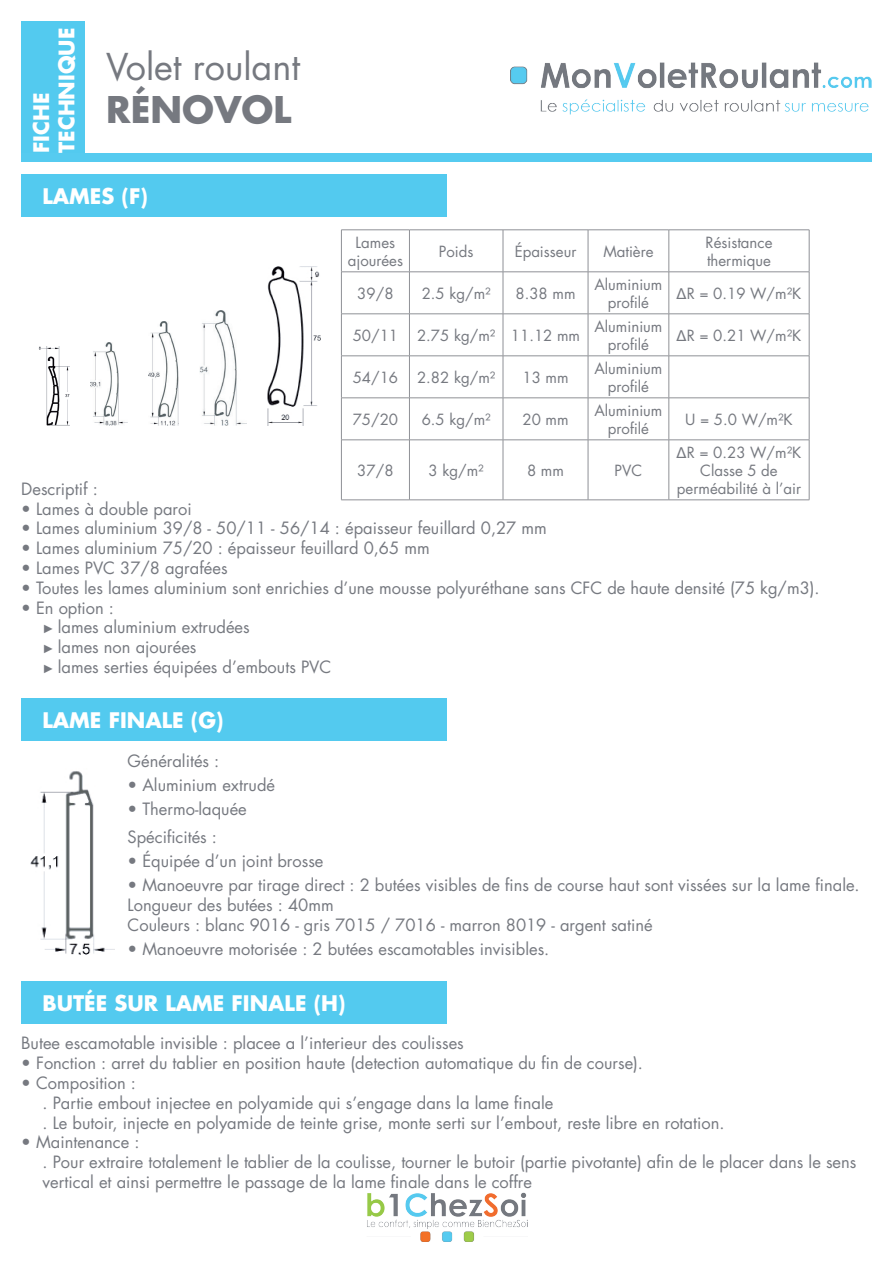
<style>
.page{position:relative;width:893px;height:1263px;background:#fff}
.page>*{position:absolute;margin:0;border:0;box-sizing:border-box;transform-origin:0 0}
.t1{font:36px "Futura LT";color:#767980}
.t2{font:700 36px "Futura";color:#767980}
.t3{font:700 21px/25.2px "Futura";color:#fff}
.t4{font:16.5px/19.8px "Futura LT";color:#767980}
.t5{font:15px/18px "Futura LT";color:#767980;text-align:center}
.s1{font-family:"Arial"}
.s2{font-family:"Arial";font-size:12px}
</style>
<div class="page">
<img style="left:510px;top:62px;width:361px;height:52px">
<div style="left:21px;top:21px;width:64px;height:132px;background:#53caef"></div>
<div style="left:21px;top:153px;width:851px;height:8px;background:#56cbf0"></div>
<div style="left:21px;top:174px;width:425px;height:43px;background:#53caef"></div>
<hr style="left:341px;top:230px;width:68px;height:1px;background:#8f9196">
<hr style="left:341px;top:230px;width:1px;height:42px;background:#8f9196">
<hr style="left:409px;top:230px;width:94px;height:1px;background:#8f9196">
<hr style="left:409px;top:230px;width:1px;height:42px;background:#8f9196">
<hr style="left:503px;top:230px;width:85px;height:1px;background:#8f9196">
<hr style="left:503px;top:230px;width:1px;height:42px;background:#8f9196">
<hr style="left:588px;top:230px;width:81px;height:1px;background:#8f9196">
<hr style="left:588px;top:230px;width:1px;height:42px;background:#8f9196">
<hr style="left:669px;top:230px;width:140px;height:1px;background:#8f9196">
<hr style="left:669px;top:230px;width:1px;height:42px;background:#8f9196">
<hr style="left:809px;top:230px;width:1px;height:42px;background:#8f9196">
<hr style="left:341px;top:272px;width:68px;height:1px;background:#8f9196">
<hr style="left:341px;top:272px;width:1px;height:42px;background:#8f9196">
<hr style="left:409px;top:272px;width:94px;height:1px;background:#8f9196">
<hr style="left:409px;top:272px;width:1px;height:42px;background:#8f9196">
<hr style="left:503px;top:272px;width:85px;height:1px;background:#8f9196">
<hr style="left:503px;top:272px;width:1px;height:42px;background:#8f9196">
<hr style="left:588px;top:272px;width:81px;height:1px;background:#8f9196">
<hr style="left:588px;top:272px;width:1px;height:42px;background:#8f9196">
<hr style="left:669px;top:272px;width:140px;height:1px;background:#8f9196">
<hr style="left:669px;top:272px;width:1px;height:42px;background:#8f9196">
<hr style="left:809px;top:272px;width:1px;height:42px;background:#8f9196">
<hr style="left:341px;top:314px;width:68px;height:1px;background:#8f9196">
<hr style="left:341px;top:314px;width:1px;height:42px;background:#8f9196">
<hr style="left:409px;top:314px;width:94px;height:1px;background:#8f9196">
<hr style="left:409px;top:314px;width:1px;height:42px;background:#8f9196">
<hr style="left:503px;top:314px;width:85px;height:1px;background:#8f9196">
<hr style="left:503px;top:314px;width:1px;height:42px;background:#8f9196">
<hr style="left:588px;top:314px;width:81px;height:1px;background:#8f9196">
<hr style="left:588px;top:314px;width:1px;height:42px;background:#8f9196">
<hr style="left:669px;top:314px;width:140px;height:1px;background:#8f9196">
<hr style="left:669px;top:314px;width:1px;height:42px;background:#8f9196">
<hr style="left:809px;top:314px;width:1px;height:42px;background:#8f9196">
<hr style="left:341px;top:356px;width:68px;height:1px;background:#8f9196">
<hr style="left:341px;top:356px;width:1px;height:42px;background:#8f9196">
<hr style="left:409px;top:356px;width:94px;height:1px;background:#8f9196">
<hr style="left:409px;top:356px;width:1px;height:42px;background:#8f9196">
<hr style="left:503px;top:356px;width:85px;height:1px;background:#8f9196">
<hr style="left:503px;top:356px;width:1px;height:42px;background:#8f9196">
<hr style="left:588px;top:356px;width:81px;height:1px;background:#8f9196">
<hr style="left:588px;top:356px;width:1px;height:42px;background:#8f9196">
<hr style="left:669px;top:356px;width:140px;height:1px;background:#8f9196">
<hr style="left:669px;top:356px;width:1px;height:42px;background:#8f9196">
<hr style="left:809px;top:356px;width:1px;height:42px;background:#8f9196">
<hr style="left:341px;top:398px;width:68px;height:1px;background:#8f9196">
<hr style="left:341px;top:398px;width:1px;height:42px;background:#8f9196">
<hr style="left:409px;top:398px;width:94px;height:1px;background:#8f9196">
<hr style="left:409px;top:398px;width:1px;height:42px;background:#8f9196">
<hr style="left:503px;top:398px;width:85px;height:1px;background:#8f9196">
<hr style="left:503px;top:398px;width:1px;height:42px;background:#8f9196">
<hr style="left:588px;top:398px;width:81px;height:1px;background:#8f9196">
<hr style="left:588px;top:398px;width:1px;height:42px;background:#8f9196">
<hr style="left:669px;top:398px;width:140px;height:1px;background:#8f9196">
<hr style="left:669px;top:398px;width:1px;height:42px;background:#8f9196">
<hr style="left:809px;top:398px;width:1px;height:42px;background:#8f9196">
<hr style="left:341px;top:440px;width:68px;height:1px;background:#8f9196">
<hr style="left:341px;top:440px;width:1px;height:60px;background:#8f9196">
<hr style="left:409px;top:440px;width:94px;height:1px;background:#8f9196">
<hr style="left:409px;top:440px;width:1px;height:60px;background:#8f9196">
<hr style="left:503px;top:440px;width:85px;height:1px;background:#8f9196">
<hr style="left:503px;top:440px;width:1px;height:60px;background:#8f9196">
<hr style="left:588px;top:440px;width:81px;height:1px;background:#8f9196">
<hr style="left:588px;top:440px;width:1px;height:60px;background:#8f9196">
<hr style="left:669px;top:440px;width:140px;height:1px;background:#8f9196">
<hr style="left:669px;top:440px;width:1px;height:60px;background:#8f9196">
<hr style="left:809px;top:440px;width:1px;height:60px;background:#8f9196">
<hr style="left:341px;top:500px;width:68px;height:1px;background:#8f9196">
<hr style="left:409px;top:500px;width:94px;height:1px;background:#8f9196">
<hr style="left:503px;top:500px;width:85px;height:1px;background:#8f9196">
<hr style="left:588px;top:500px;width:81px;height:1px;background:#8f9196">
<hr style="left:669px;top:500px;width:140px;height:1px;background:#8f9196">
<div style="left:21px;top:698px;width:425px;height:43px;background:#53caef"></div>
<img style="left:30px;top:771px;width:85px;height:183px">
<div style="left:21px;top:981px;width:425px;height:42px;background:#53caef"></div>
<img style="left:367px;top:1192px;width:160px;height:50px">
<img style="left:90px;top:342px;width:38px;height:83px">
<img style="left:149px;top:321px;width:30px;height:104px">
<img style="left:200px;top:310px;width:46px;height:115px">
<img style="left:39px;top:347px;width:30px;height:78px">
<img style="left:268px;top:266px;width:53px;height:160px">
<p class="t3" style="left:29px;top:153px;width:127px;rotate:-90deg">FICHE<br>TECHNIQUE</p>
<h1 class="t1" style="left:106px;top:43px;width:195px">Volet roulant</h1>
<h1 class="t2" style="left:106px;top:85px;width:187px">RÉNOVOL</h1>
<p class="t3" style="left:43px;top:184px;width:107px">LAMES (F)</p>
<p class="t5" style="left:348px;top:233px;width:57px">Lames ajourées</p>
<p class="t5" style="left:439px;top:242px;width:36px">Poids</p>
<p class="t5" style="left:515px;top:242px;width:63px">Épaisseur</p>
<p class="t5" style="left:603px;top:242px;width:52px">Matière</p>
<p class="t5" style="left:705px;top:233px;width:68px;text-align:left">Résistance thermique</p>
<p class="t5" style="left:357px;top:284px;width:38px">39/8</p>
<p class="t5" style="left:422px;top:284px;width:71px">2.5 kg/m²</p>
<p class="t5" style="left:515px;top:284px;width:61px">8.38 mm</p>
<p class="t5" style="left:594px;top:275px;width:70px">Aluminium profilé</p>
<p class="t5" style="left:677px;top:284px;width:126px"><span class="s1">Δ</span>R = 0.19 W/m²K</p>
<p class="t5" style="left:353px;top:326px;width:47px">50/11</p>
<p class="t5" style="left:417px;top:326px;width:165px">2.75 kg/m² 11.12 mm</p>
<p class="t5" style="left:594px;top:317px;width:70px">Aluminium profilé</p>
<p class="t5" style="left:677px;top:326px;width:126px"><span class="s1">Δ</span>R = 0.21 W/m²K</p>
<p class="t5" style="left:353px;top:368px;width:47px">54/16</p>
<p class="t5" style="left:417px;top:368px;width:80px">2.82 kg/m²</p>
<p class="t5" style="left:522px;top:368px;width:48px">13 mm</p>
<p class="t5" style="left:594px;top:359px;width:70px">Aluminium profilé</p>
<p class="t5" style="left:353px;top:410px;width:47px">75/20</p>
<p class="t5" style="left:422px;top:410px;width:71px">6.5 kg/m²</p>
<p class="t5" style="left:522px;top:410px;width:48px">20 mm</p>
<p class="t5" style="left:594px;top:401px;width:70px">Aluminium profilé</p>
<p class="t5" style="left:685px;top:410px;width:109px">U = 5.0 W/m²K</p>
<p class="t5" style="left:357px;top:461px;width:38px">37/8</p>
<p class="t5" style="left:429px;top:461px;width:57px">3 kg/m²</p>
<p class="t5" style="left:527px;top:461px;width:38px">8 mm</p>
<p class="t5" style="left:615px;top:461px;width:29px">PVC</p>
<p class="t5" style="left:677px;top:443px;width:126px"><span class="s1">Δ</span>R = 0.23 W/m²K<br>Classe 5 de</p>
<p class="t4" style="left:21px;top:479px;width:78px">Descriptif :</p>
<p class="t5" style="left:677px;top:479px;width:126px">perméabilité à l’air</p>
<p class="t4" style="left:21px;top:499px;width:172px">• Lames à double paroi</p>
<p class="t4" style="left:21px;top:519px;width:527px">• Lames aluminium 39/8 - 50/11 - 56/14 : épaisseur feuillard 0,27 mm</p>
<p class="t4" style="left:21px;top:538px;width:410px">• Lames aluminium 75/20 : épaisseur feuillard 0,65 mm</p>
<p class="t4" style="left:21px;top:558px;width:208px">• Lames PVC 37/8 agrafées</p>
<p class="t4" style="left:21px;top:578px;width:800px">• Toutes les lames aluminium sont enrichies d’une mousse polyuréthane sans CFC de haute densité (75 kg/m3).</p>
<p class="t4" style="left:43px;top:598px;width:290px;text-indent:-21px">• En option :<br><span class="s2">►</span> lames aluminium extrudées<br><span class="s2">►</span> lames non ajourées<br><span class="s2">►</span> lames serties équipées d’embouts PVC</p>
<p class="t3" style="left:43px;top:707px;width:182px">LAME FINALE (G)</p>
<p class="t4" style="left:128px;top:751px;width:93px">Généralités :</p>
<p class="t4" style="left:128px;top:775px;width:149px">• Aluminium extrudé</p>
<p class="t4" style="left:128px;top:794px;width:121px;line-height:28.3px">• Thermo-laquée<br>Spécificités :</p>
<p class="t4" style="left:128px;top:851px;width:197px">• Équipée d’un joint brosse</p>
<p class="t4" style="left:128px;top:875px;width:734px">• Manoeuvre par tirage direct : 2 butées visibles de fins de course haut sont vissées sur la lame finale.<br>Longueur des butées : 40mm<br>Couleurs : blanc 9016 - gris 7015 / 7016 - marron 8019 - argent satiné</p>
<p class="t4" style="left:128px;top:939px;width:423px">• Manoeuvre motorisée : 2 butées escamotables invisibles.</p>
<p class="t3" style="left:43px;top:990px;width:304px">BUTÉE SUR LAME FINALE (H)</p>
<p class="t4" style="left:21px;top:1033px;width:444px">Butee escamotable invisible : placee a l’interieur des coulisses</p>
<p class="t4" style="left:21px;top:1053px;width:623px">• Fonction : arret du tablier en position haute (detection automatique du fin de course).</p>
<p class="t4" style="left:43px;top:1073px;width:683px;text-indent:-21px">• Composition :<br>. Partie embout injectee en polyamide qui s’engage dans la lame finale<br>. Le butoir, injecte en polyamide de teinte grise, monte serti sur l’embout, reste libre en rotation.</p>
<p class="t4" style="left:43px;top:1132px;width:815px;text-indent:-21px">• Maintenance :<br>. Pour extraire totalement le tablier de la coulisse, tourner le butoir (partie pivotante) afin de le placer dans le sens vertical et ainsi permettre le passage de la lame finale dans le coffre</p>
</div>
